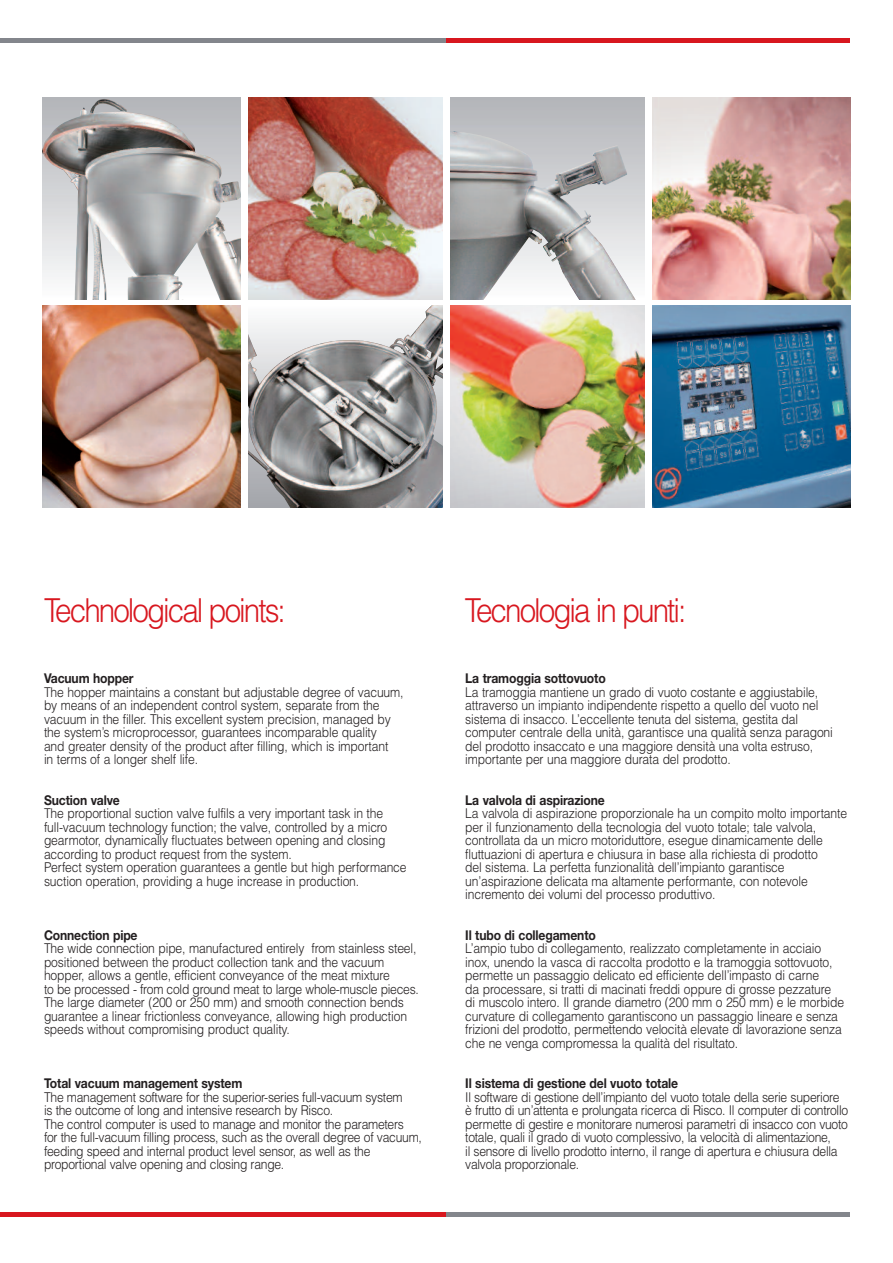
<style>
.page{position:relative;width:893px;height:1263px;background:#fff}
.page>*{position:absolute;margin:0;border:0;box-sizing:border-box;transform-origin:0 0}
.t1{font:300 33px "Helvetica";letter-spacing:-.065em;color:#d8171f;scale:.9 1}
.t2{font:300 13.5px/13.5px "Helvetica";letter-spacing:-.01em;color:#231f20;scale:.9 1}
.t3{font:700 13.5px "Helvetica Neue";letter-spacing:-.01em;color:#231f20;scale:.9 1}
</style>
<div class="page">
<div style="left:0;top:38px;width:446px;height:5px;background:#83868c"></div>
<div style="left:446px;top:38px;width:404px;height:5px;background:#d8171f"></div>
<hr style="left:0;top:1212px;width:446px;height:4px;background:#d8171f">
<hr style="left:446px;top:1212px;width:404px;height:4px;background:#83868c">
<img style="left:43px;top:97px;width:807px;height:202px">
<img style="left:56px;top:103px;width:186px;height:196px">
<img style="left:450px;top:131px;width:185px;height:168px">
<img style="left:43px;top:305px;width:198px;height:202px">
<img style="left:248px;top:305px;width:602px;height:202px">
<div style="left:242px;top:87px;width:6px;height:425px;background:#fff"></div>
<div style="left:443px;top:93px;width:7px;height:417px;background:#fff"></div>
<div style="left:645px;top:92px;width:6px;height:419px;background:#fff"></div>
<h1 class="t1" style="left:44px;top:591px;width:270px">Technological points:</h1>
<h1 class="t1" style="left:465px;top:591px;width:248px">Tecnologia in punti:</h1>
<p class="t3" style="left:44px;top:674px;width:101px">Vacuum hopper</p>
<p class="t2" style="left:44px;top:685px;width:401px">The hopper maintains a constant but adjustable degree of vacuum, by means of an independent control system, separate from the vacuum in the filler. This excellent system precision, managed by the system’s microprocessor, guarantees incomparable quality<br>and greater density of the product after filling, which is important<br>in terms of a longer shelf life.</p>
<p class="t3" style="left:44px;top:795px;width:86px">Suction valve</p>
<p class="t2" style="left:44px;top:807px;width:404px">The proportional suction valve fulfils a very important task in the full-vacuum technology function; the valve, controlled by a micro gearmotor, dynamically fluctuates between opening and closing according to product request from the system.<br>Perfect system operation guarantees a gentle but high performance suction operation, providing a huge increase in production.</p>
<p class="t3" style="left:44px;top:930px;width:105px">Connection pipe</p>
<p class="t2" style="left:44px;top:942px;width:418px">The wide connection pipe, manufactured entirely from stainless steel, positioned between the product collection tank and the vacuum hopper, allows a gentle, efficient conveyance of the meat mixture<br>to be processed - from cold ground meat to large whole-muscle pieces.<br>The large diameter (200 or 250 mm) and smooth connection bends guarantee a linear frictionless conveyance, allowing high production speeds without compromising product quality.</p>
<p class="t3" style="left:44px;top:1079px;width:222px">Total vacuum management system</p>
<p class="t2" style="left:44px;top:1090px;width:421px">The management software for the superior-series full-vacuum system<br>is the outcome of long and intensive research by Risco.<br>The control computer is used to manage and monitor the parameters<br>for the full-vacuum filling process, such as the overall degree of vacuum, feeding speed and internal product level sensor, as well as the proportional valve opening and closing range.</p>
<p class="t3" style="left:465px;top:674px;width:158px">La tramoggia sottovuoto</p>
<p class="t2" style="left:465px;top:685px;width:410px">La tramoggia mantiene un grado di vuoto costante e aggiustabile, attraverso un impianto indipendente rispetto a quello del vuoto nel sistema di insacco. L’eccellente tenuta del sistema, gestita dal computer centrale della unità, garantisce una qualità senza paragoni del prodotto insaccato e una maggiore densità una volta estruso, importante per una maggiore durata del prodotto.</p>
<p class="t3" style="left:465px;top:795px;width:157px">La valvola di aspirazione</p>
<p class="t2" style="left:465px;top:807px;width:426px">La valvola di aspirazione proporzionale ha un compito molto importante per il funzionamento della tecnologia del vuoto totale; tale valvola, controllata da un micro motoriduttore, esegue dinamicamente delle fluttuazioni di apertura e chiusura in base alla richiesta di prodotto<br>del sistema. La perfetta funzionalità dell’impianto garantisce un’aspirazione delicata ma altamente performante, con notevole incremento dei volumi del processo produttivo.</p>
<p class="t3" style="left:465px;top:930px;width:147px">Il tubo di collegamento</p>
<p class="t2" style="left:465px;top:942px;width:423px">L’ampio tubo di collegamento, realizzato completamente in acciaio inox, unendo la vasca di raccolta prodotto e la tramoggia sottovuoto, permette un passaggio delicato ed efficiente dell’impasto di carne<br>da processare, si tratti di macinati freddi oppure di grosse pezzature di muscolo intero. Il grande diametro (200 mm o 250 mm) e le morbide curvature di collegamento garantiscono un passaggio lineare e senza frizioni del prodotto, permettendo velocità elevate di lavorazione senza che ne venga compromessa la qualità del risultato.</p>
<p class="t3" style="left:465px;top:1079px;width:238px">Il sistema di gestione del vuoto totale</p>
<p class="t2" style="left:465px;top:1090px;width:427px">Il software di gestione dell’impianto del vuoto totale della serie superiore è frutto di un’attenta e prolungata ricerca di Risco. Il computer di controllo permette di gestire e monitorare numerosi parametri di insacco con vuoto totale, quali il grado di vuoto complessivo, la velocità di alimentazione,<br>il sensore di livello prodotto interno, il range di apertura e chiusura della valvola proporzionale.</p>
</div>
